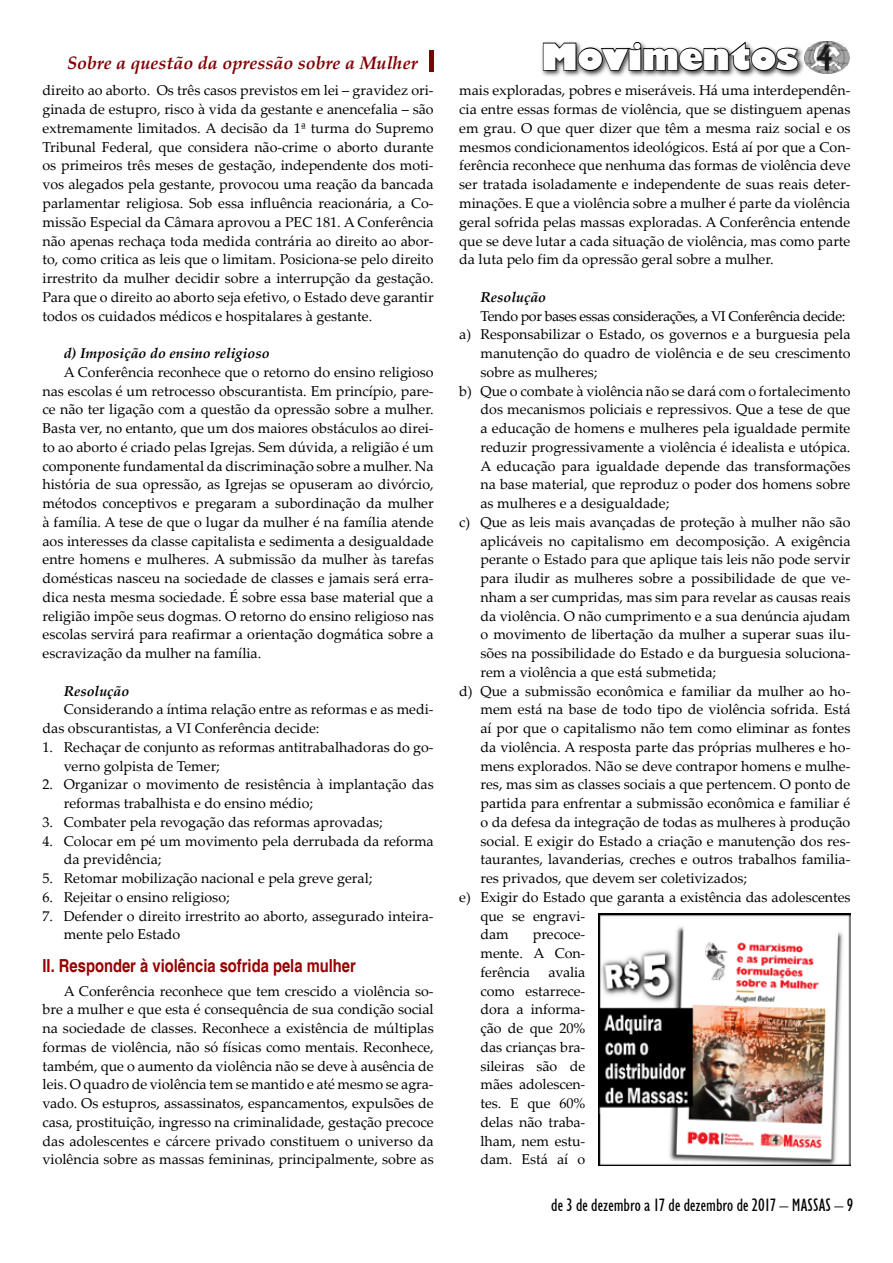
<style>
.page{position:relative;width:893px;height:1263px;background:#fff}
.page>*{position:absolute;margin:0;border:0;box-sizing:border-box;transform-origin:0 0}
.t1{font:800 36px "Humanist 521 BT";color:#fff}
.t2{font:condensed 18px "Humanist 521 BT";color:#000}
.t3{font:700 condensed 18px "Helvetica";color:#980000}
.t4{font:italic 700 18px "Palatino Linotype";color:#800000}
.t5{font:14.25px/18.8px "Palatino Linotype";color:#000;text-align:justify}
.t6{font:14.25px "Palatino Linotype";letter-spacing:-.03em;color:#000}
.t7{font:italic 700 14.25px "Palatino Linotype";color:#000}
</style>
<div class="page">
<img style="left:806px;top:42px;width:44px;height:32px">
<div style="left:539px;top:39px;width:267px;height:40px;background:#000;opacity:.75"></div>
<svg style="left:542px;top:40px;width:257px;height:32px"></svg>
<img style="left:598px;top:914px;width:252px;height:252px">
<div style="left:429px;top:50px;width:5px;height:22px;background:#800000"></div>
<p class="t4" style="left:67px;top:50px;width:352px">Sobre a questão da opressão sobre a Mulher</p>
<p class="t5" style="left:43px;top:81px;width:393px">direito ao aborto. Os três casos previstos em lei – gravidez ori&shy;ginada de estupro, risco à vida da gestante e anencefalia – são extremamente limitados. A decisão da 1ª turma do Supremo Tribunal Federal, que considera não-crime o aborto durante os primeiros três meses de gestação, independente dos moti&shy;vos alegados pela gestante, provocou uma reação da bancada parlamentar religiosa. Sob essa influência reacionária, a Co&shy;missão Especial da Câmara aprovou a PEC 181. A Conferência não apenas rechaça toda medida contrária ao direito ao abor&shy;to, como critica as leis que o limitam. Posiciona-se pelo direito irrestrito da mulher decidir sobre a interrupção da gestação.<br>Para que o direito ao aborto seja efetivo, o Estado deve garantir todos os cuidados médicos e hospitalares à gestante.</p>
<p class="t7" style="left:64px;top:343px;width:207px">d) Imposição do ensino religioso</p>
<p class="t5" style="left:43px;top:362px;width:393px;text-indent:21px">A Conferência reconhece que o retorno do ensino religioso nas escolas é um retrocesso obscurantista. Em princípio, pare&shy;ce não ter ligação com a questão da opressão sobre a mulher.<br>Basta ver, no entanto, que um dos maiores obstáculos ao direi&shy;to ao aborto é criado pelas Igrejas. Sem dúvida, a religião é um componente fundamental da discriminação sobre a mulher. Na história de sua opressão, as Igrejas se opuseram ao divórcio, métodos conceptivos e pregaram a subordinação da mulher à família. A tese de que o lugar da mulher é na família atende aos interesses da classe capitalista e sedimenta a desigualdade entre homens e mulheres. A submissão da mulher às tarefas domésticas nasceu na sociedade de classes e jamais será erra&shy;dica nesta mesma sociedade. É sobre essa base material que a religião impõe seus dogmas. O retorno do ensino religioso nas escolas servirá para reafirmar a orientação dogmática sobre a escravização da mulher na família.</p>
<p class="t7" style="left:64px;top:681px;width:67px">Resolução</p>
<p class="t5" style="left:43px;top:699px;width:393px;text-indent:21px">Considerando a íntima relação entre as reformas e as medi&shy;das obscurantistas, a VI Conferência decide:</p>
<p class="t5" style="left:64px;top:737px;width:371px;text-indent:-21px">1. Rechaçar de conjunto as reformas antitrabalhadoras do go&shy;verno golpista de Temer;</p>
<p class="t5" style="left:64px;top:774px;width:371px;text-indent:-21px">2. Organizar o movimento de resistência à implantação das reformas trabalhista e do ensino médio;</p>
<p class="t5" style="left:43px;top:812px;width:342px">3. Combater pela revogação das reformas aprovadas;</p>
<p class="t5" style="left:64px;top:831px;width:371px;text-indent:-21px">4. Colocar em pé um movimento pela derrubada da reforma da previdência;</p>
<p class="t5" style="left:43px;top:868px;width:331px">5. Retomar mobilização nacional e pela greve geral;</p>
<p class="t5" style="left:43px;top:887px;width:189px">6. Rejeitar o ensino religioso;</p>
<p class="t5" style="left:64px;top:906px;width:371px;text-indent:-21px">7. Defender o direito irrestrito ao aborto, assegurado inteira&shy;mente pelo Estado</p>
<p class="t3" style="left:43px;top:954px;width:315px">II. Responder à violência sofrida pela mulher</p>
<p class="t5" style="left:43px;top:981px;width:393px;text-indent:21px">A Conferência reconhece que tem crescido a violência so&shy;bre a mulher e que esta é consequência de sua condição social na sociedade de classes. Reconhece a existência de múltiplas formas de violência, não só físicas como mentais. Reconhece, também, que o aumento da violência não se deve à ausência de leis. O quadro de violência tem se mantido e até mesmo se agra&shy;vado. Os estupros, assassinatos, espancamentos, expulsões de casa, prostituição, ingresso na criminalidade, gestação precoce das adolescentes e cárcere privado constituem o universo da violência sobre as massas femininas, principalmente, sobre as</p>
<h1 class="t1" style="left:541px;top:34px;width:258px">Movimentos</h1>
<p class="t5" style="left:459px;top:81px;width:393px">mais exploradas, pobres e miseráveis. Há uma interdependên&shy;cia entre essas formas de violência, que se distinguem apenas em grau. O que quer dizer que têm a mesma raiz social e os mesmos condicionamentos ideológicos. Está aí por que a Con&shy;ferência reconhece que nenhuma das formas de violência deve ser tratada isoladamente e independente de suas reais deter&shy;minações. E que a violência sobre a mulher é parte da violência geral sofrida pelas massas exploradas. A Conferência entende que se deve lutar a cada situação de violência, mas como parte da luta pelo fim da opressão geral sobre a mulher.</p>
<p class="t7" style="left:480px;top:287px;width:67px">Resolução</p>
<p class="t6" style="left:480px;top:306px;width:366px">Tendo por bases essas considerações, a VI Conferência decide:</p>
<p class="t5" style="left:459px;top:324px;width:393px">a) Responsabilizar o Estado, os governos e a burguesia pela</p>
<p class="t5" style="left:480px;top:343px;width:371px">manutenção do quadro de violência e de seu crescimento</p>
<p class="t5" style="left:480px;top:362px;width:118px">sobre as mulheres;</p>
<p class="t5" style="left:459px;top:381px;width:393px">b) Que o combate à violência não se dará com o fortalecimento</p>
<p class="t5" style="left:480px;top:399px;width:371px">dos mecanismos policiais e repressivos. Que a tese de que</p>
<p class="t5" style="left:480px;top:418px;width:371px">a educação de homens e mulheres pela igualdade permite</p>
<p class="t5" style="left:480px;top:437px;width:371px">reduzir progressivamente a violência é idealista e utópica.</p>
<p class="t5" style="left:480px;top:456px;width:371px">A educação para igualdade depende das transformações</p>
<p class="t5" style="left:480px;top:474px;width:371px">na base material, que reproduz o poder dos homens sobre</p>
<p class="t5" style="left:480px;top:493px;width:190px">as mulheres e a desigualdade;</p>
<p class="t5" style="left:459px;top:512px;width:393px">c) Que as leis mais avançadas de proteção à mulher não são</p>
<p class="t5" style="left:480px;top:531px;width:371px">aplicáveis no capitalismo em decomposição. A exigência</p>
<p class="t5" style="left:480px;top:549px;width:371px">perante o Estado para que aplique tais leis não pode servir</p>
<p class="t5" style="left:480px;top:568px;width:371px">para iludir as mulheres sobre a possibilidade de que ve-</p>
<p class="t5" style="left:480px;top:587px;width:371px">nham a ser cumpridas, mas sim para revelar as causas reais</p>
<p class="t5" style="left:480px;top:606px;width:371px">da violência. O não cumprimento e a sua denúncia ajudam</p>
<p class="t5" style="left:480px;top:624px;width:371px">o movimento de libertação da mulher a superar suas ilu-</p>
<p class="t5" style="left:480px;top:643px;width:371px">sões na possibilidade do Estado e da burguesia soluciona-</p>
<p class="t5" style="left:480px;top:662px;width:237px">rem a violência a que está submetida;</p>
<p class="t5" style="left:459px;top:681px;width:393px">d) Que a submissão econômica e familiar da mulher ao ho-</p>
<p class="t5" style="left:480px;top:699px;width:371px">mem está na base de todo tipo de violência sofrida. Está</p>
<p class="t5" style="left:480px;top:718px;width:371px">aí por que o capitalismo não tem como eliminar as fontes</p>
<p class="t5" style="left:480px;top:737px;width:371px">da violência. A resposta parte das próprias mulheres e ho-</p>
<p class="t5" style="left:480px;top:756px;width:371px">mens explorados. Não se deve contrapor homens e mulhe-</p>
<p class="t5" style="left:480px;top:774px;width:371px">res, mas sim as classes sociais a que pertencem. O ponto de</p>
<p class="t5" style="left:480px;top:793px;width:371px">partida para enfrentar a submissão econômica e familiar é</p>
<p class="t5" style="left:480px;top:812px;width:371px">o da defesa da integração de todas as mulheres à produção</p>
<p class="t5" style="left:480px;top:831px;width:371px">social. E exigir do Estado a criação e manutenção dos res-</p>
<p class="t5" style="left:480px;top:849px;width:371px">taurantes, lavanderias, creches e outros trabalhos familia-</p>
<p class="t5" style="left:480px;top:868px;width:268px">res privados, que devem ser coletivizados;</p>
<p class="t5" style="left:459px;top:887px;width:393px">e) Exigir do Estado que garanta a existência das adolescentes</p>
<p class="t5" style="left:480px;top:906px;width:106px">que se engravi-</p>
<p class="t5" style="left:480px;top:924px;width:30px">dam</p>
<p class="t5" style="left:480px;top:924px;width:106px;text-indent:52px">precoce&shy;mente. A Con&shy;ferência</p>
<p class="t5" style="left:480px;top:962px;width:106px;text-indent:68px">avalia como estarrece&shy;dora a informa&shy;ção de que 20% das crianças bra&shy;sileiras são de mães adolescen&shy;tes. E que 60% delas não traba&shy;lham, nem estu&shy;dam. Está aí o</p>
<p class="t2" style="left:551px;top:1194px;width:294px">de 3 de dezembro a 17 de dezembro de 2017 – MASSAS –</p>
</div>
